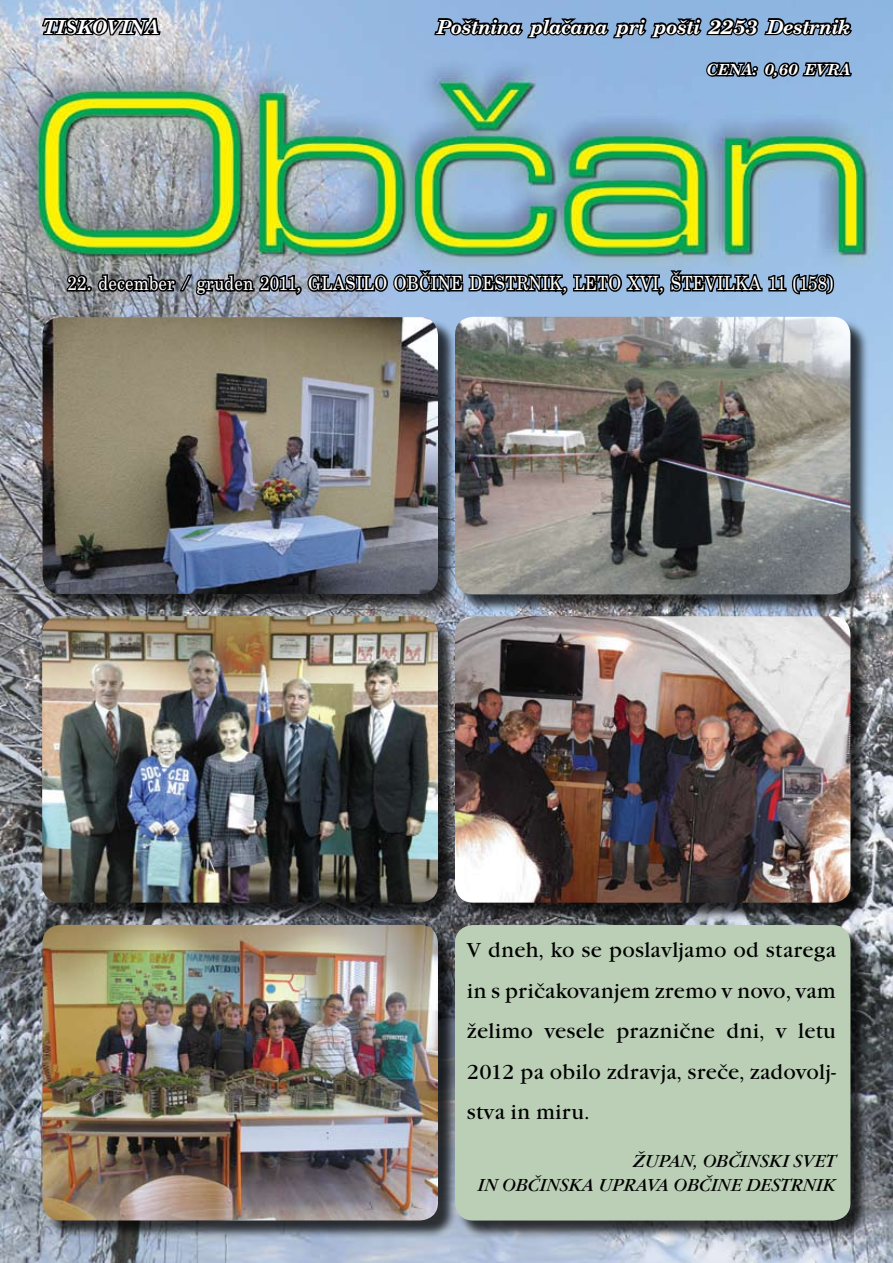
<style>
.page{position:relative;width:893px;height:1263px;background:#fff}
.page>*{position:absolute;margin:0;border:0;box-sizing:border-box;transform-origin:0 0}
.t1{font:21px/40.5px "Garamond Itc TEE";letter-spacing:.01em;color:#000;text-align:justify}
.t2{font:21px "Century Sch TEE";letter-spacing:.01em;color:#fff;scale:.9 1}
.t3{font:italic 700 21px "Century Sch TEE";color:#fff}
.t4{font:italic 18px/24px "Garamond Itc TEE";color:#000;text-align:right}
.t5{font:italic 700 16.5px "Century Sch TEE";color:#fff}
</style>
<div class="page">
<img style="left:0;top:0;width:893px;height:1263px">
<svg style="left:63px;top:268px;width:773px;height:44px;background:#708296"></svg>
<svg style="left:40px;top:0;width:123px;height:88px;background:#a4a9b1"></svg>
<svg style="left:432px;top:10px;width:422px;height:120px;background:#799cb9"></svg>
<div style="left:45px;top:319px;width:418px;height:301px;background:#000;opacity:.75"></div>
<img style="left:43px;top:317px;width:395px;height:277px">
<div style="left:45px;top:927px;width:418px;height:318px;background:#000;opacity:.75"></div>
<img style="left:43px;top:925px;width:395px;height:295px">
<div style="left:44px;top:618px;width:419px;height:309px;background:#000;opacity:.75"></div>
<img style="left:42px;top:616px;width:396px;height:286px">
<div style="left:457px;top:618px;width:418px;height:309px;background:#000;opacity:.75"></div>
<img style="left:455px;top:616px;width:395px;height:287px">
<div style="left:457px;top:319px;width:418px;height:300px;background:#000;opacity:.75"></div>
<img style="left:455px;top:317px;width:395px;height:277px">
<div style="left:457px;top:927px;width:419px;height:318px;background:#000;opacity:.75"></div>
<div style="left:455px;top:925px;width:395px;height:295px;background:#bacfb6;border-radius:18px"></div>
<p class="t3" style="left:43px;top:15px;width:118px">TISKOVINA</p>
<p class="t3" style="left:437px;top:15px;width:415px">Poštnina plačana pri pošti 2253 Destrnik</p>
<p class="t5" style="left:707px;top:60px;width:145px">CENA: 0,60 EVRA</p>
<p class="t2" style="left:68px;top:271px;width:852px">22. december / gruden 2011, GLASILO OBČINE DESTRNIK, LETO XVI, ŠTEVILKA 11 (158)</p>
<p class="t1" style="left:467px;top:930px;width:371px">V dneh, ko se poslavljamo od starega in s pričakovanjem zremo v novo, vam želimo vesele praznične dni, v letu 2012 pa obilo zdravja, sreče, zadovolj&shy;stva in miru.</p>
<p class="t4" style="left:478px;top:1149px;width:360px">ŽUPAN, OBČINSKI SVET<br>IN OBČINSKA UPRAVA OBČINE DESTRNIK</p>
</div>
